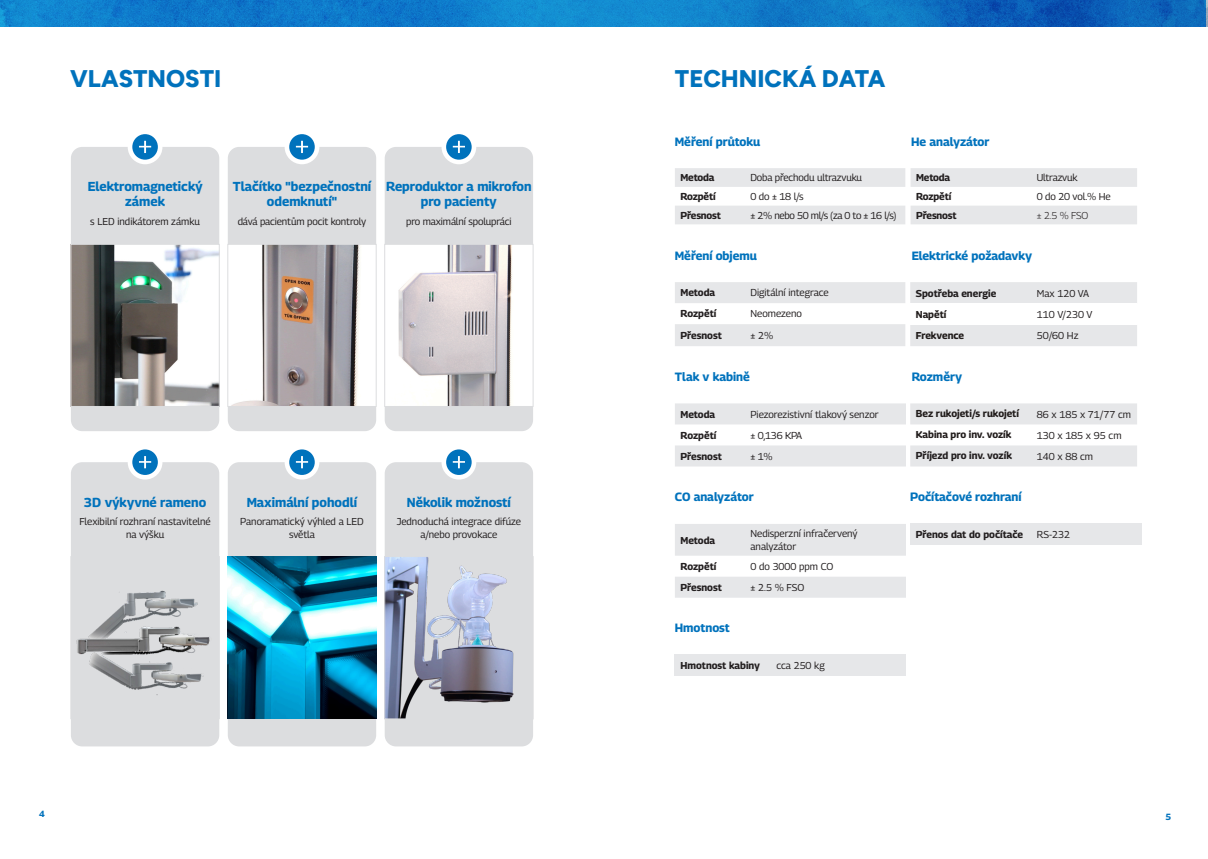
<style>
.page{position:relative;width:1208px;height:859px;background:#fff}
.page>*{position:absolute;margin:0;border:0;box-sizing:border-box;transform-origin:0 0}
.t1{font:800 24px "Figtree";color:#0072bc}
.t2{font:700 13px/15px "Georama";color:#0072bc;text-align:center}
.t3{font:700 12px "Georama";letter-spacing:-.005em;color:#0072bc}
.t4{font:10px/13px "Georama";letter-spacing:-.005em;color:#231f20;text-align:center}
.t5{font:700 10px "Georama";letter-spacing:-.005em;color:#231f20}
.t6{font:700 10px "Georama";color:#221d1c}
.t7{font:10px "Georama";letter-spacing:-.03em;color:#231f20}
.t8{font:300 10px "Georama";color:#231f20}
.t9{font:700 9px "Georama";color:#0072bc}
</style>
<div class="page">
<div style="left:71px;top:147px;width:148px;height:284px;background:#dcdddf;border-radius:11px"></div>
<div style="left:71px;top:462px;width:148px;height:284px;background:#dcdddf;border-radius:11px"></div>
<div style="left:228px;top:462px;width:148px;height:284px;background:#dcdddf;border-radius:11px"></div>
<div style="left:385px;top:462px;width:148px;height:284px;background:#dcdddf;border-radius:11px"></div>
<div style="left:228px;top:147px;width:148px;height:284px;background:#dcdddf;border-radius:11px"></div>
<div style="left:385px;top:147px;width:148px;height:284px;background:#dcdddf;border-radius:11px"></div>
<img style="left:72px;top:246px;width:146px;height:159px">
<div style="left:70px;top:244px;width:150px;height:163px;border:1px solid #dcdddf"></div>
<img style="left:228px;top:557px;width:148px;height:162px">
<img style="left:386px;top:558px;width:128px;height:159px">
<div style="left:384px;top:556px;width:149px;height:163px;border:1px solid #dcdddf"></div>
<img style="left:76px;top:590px;width:134px;height:105px">
<div style="left:70px;top:556px;width:150px;height:163px;border:1px solid #dcdddf"></div>
<img style="left:229px;top:246px;width:146px;height:159px">
<div style="left:227px;top:244px;width:150px;height:163px;border:1px solid #dcdddf"></div>
<img style="left:386px;top:246px;width:145px;height:159px">
<div style="left:384px;top:244px;width:149px;height:163px;border:1px solid #dcdddf"></div>
<img style="left:0;top:0;width:1208px;height:26px">
<svg style="left:675px;top:168px;width:462px;height:56px"></svg>
<div style="left:128px;top:130px;width:34px;height:34px;background:#fff;border-radius:50%"></div>
<div style="left:132px;top:134px;width:26px;height:26px;background:#0072bc;border-radius:50%"></div>
<svg style="left:139px;top:141px;width:12px;height:12px"></svg>
<div style="left:285px;top:130px;width:34px;height:34px;background:#fff;border-radius:50%"></div>
<div style="left:289px;top:134px;width:26px;height:26px;background:#0072bc;border-radius:50%"></div>
<svg style="left:296px;top:141px;width:12px;height:12px"></svg>
<div style="left:441px;top:130px;width:35px;height:34px;background:#fff;border-radius:50%"></div>
<div style="left:446px;top:134px;width:25px;height:26px;background:#0072bc;border-radius:50%"></div>
<svg style="left:453px;top:141px;width:12px;height:12px"></svg>
<div style="left:285px;top:445px;width:34px;height:35px;background:#fff;border-radius:50%"></div>
<div style="left:289px;top:449px;width:26px;height:26px;background:#0072bc;border-radius:50%"></div>
<svg style="left:296px;top:456px;width:12px;height:12px"></svg>
<div style="left:441px;top:445px;width:35px;height:35px;background:#fff;border-radius:50%"></div>
<div style="left:446px;top:449px;width:25px;height:26px;background:#0072bc;border-radius:50%"></div>
<svg style="left:453px;top:456px;width:12px;height:12px"></svg>
<div style="left:128px;top:445px;width:34px;height:35px;background:#fff;border-radius:50%"></div>
<div style="left:132px;top:449px;width:26px;height:26px;background:#0072bc;border-radius:50%"></div>
<svg style="left:139px;top:456px;width:12px;height:12px"></svg>
<svg style="left:675px;top:282px;width:462px;height:64px"></svg>
<div style="left:910px;top:303px;width:227px;height:22px;background:#fff"></div>
<svg style="left:675px;top:403px;width:462px;height:63px"></svg>
<svg style="left:675px;top:524px;width:231px;height:74px"></svg>
<div style="left:675px;top:655px;width:231px;height:21px;background:#e6e7e9"></div>
<div style="left:910px;top:524px;width:231px;height:21px;background:#e6e7e9"></div>
<h1 class="t1" style="left:70px;top:68px;width:153px">VLASTNOSTI</h1>
<h1 class="t1" style="left:675px;top:68px;width:212px">TECHNICKÁ DATA</h1>
<h2 class="t2" style="left:88px;top:179px;width:116px">Elektromagnetický zámek</h2>
<p class="t4" style="left:90px;top:215px;width:111px">s LED indikátorem zámku</p>
<h2 class="t2" style="left:233px;top:179px;width:140px">Tlačítko "bezpečnostní odemknutí"</h2>
<p class="t4" style="left:238px;top:215px;width:130px">dává pacientům pocit kontroly</p>
<h2 class="t2" style="left:386px;top:179px;width:147px">Reproduktor a mikrofon pro pacienty</h2>
<p class="t4" style="left:406px;top:215px;width:107px">pro maximální spolupráci</p>
<h2 class="t2" style="left:84px;top:494px;width:124px">3D výkyvné rameno</h2>
<p class="t4" style="left:79px;top:515px;width:133px">Flexibilní rozhraní nastavitelné na výšku</p>
<h2 class="t2" style="left:247px;top:494px;width:112px">Maximální pohodlí</h2>
<p class="t4" style="left:240px;top:515px;width:125px">Panoramatický výhled a LED světla</p>
<h2 class="t2" style="left:407px;top:494px;width:105px">Několik možností</h2>
<p class="t4" style="left:397px;top:514px;width:126px">Jednoduchá integrace difúze a/nebo provokace</p>
<p class="t3" style="left:675px;top:134px;width:87px">Měření průtoku</p>
<p class="t3" style="left:911px;top:134px;width:80px">He analyzátor</p>
<p class="t5" style="left:680px;top:172px;width:35px">Metoda</p>
<p class="t4" style="left:750px;top:171px;width:113px">Doba přechodu ultrazvuku</p>
<p class="t5" style="left:680px;top:190px;width:37px">Rozpětí</p>
<p class="t4" style="left:750px;top:190px;width:55px">0 do ± 18 l/s</p>
<p class="t5" style="left:680px;top:209px;width:42px">Přesnost</p>
<p class="t7" style="left:750px;top:209px;width:148px">± 2% nebo 50 ml/s (za 0 to ± 16 l/s)</p>
<p class="t5" style="left:916px;top:172px;width:35px">Metoda</p>
<p class="t4" style="left:1036px;top:171px;width:42px">Ultrazvuk</p>
<p class="t5" style="left:916px;top:190px;width:37px">Rozpětí</p>
<p class="t4" style="left:1036px;top:190px;width:75px">0 do 20 vol.% He</p>
<p class="t5" style="left:916px;top:209px;width:42px">Přesnost</p>
<p class="t8" style="left:1036px;top:209px;width:53px">± 2.5 % FSO</p>
<p class="t3" style="left:675px;top:248px;width:83px">Měření objemu</p>
<p class="t3" style="left:911px;top:248px;width:122px">Elektrické požadavky</p>
<p class="t5" style="left:680px;top:287px;width:36px">Metoda</p>
<p class="t4" style="left:750px;top:286px;width:80px">Digitální integrace</p>
<p class="t5" style="left:680px;top:308px;width:37px">Rozpětí</p>
<p class="t4" style="left:750px;top:307px;width:53px">Neomezeno</p>
<p class="t5" style="left:680px;top:329px;width:43px">Přesnost</p>
<p class="t4" style="left:750px;top:329px;width:24px">± 2%</p>
<p class="t5" style="left:916px;top:287px;width:82px">Spotřeba energie</p>
<p class="t4" style="left:1036px;top:286px;width:54px">Max 120 VA</p>
<p class="t6" style="left:916px;top:308px;width:32px">Napětí</p>
<p class="t4" style="left:1036px;top:308px;width:57px">110 V/230 V</p>
<p class="t6" style="left:916px;top:329px;width:50px">Frekvence</p>
<p class="t4" style="left:1036px;top:329px;width:43px">50/60 Hz</p>
<p class="t3" style="left:675px;top:369px;width:76px">Tlak v kabině</p>
<p class="t3" style="left:911px;top:369px;width:52px">Rozměry</p>
<p class="t5" style="left:680px;top:408px;width:36px">Metoda</p>
<p class="t4" style="left:750px;top:407px;width:130px">Piezorezistivní tlakový senzor</p>
<p class="t5" style="left:680px;top:429px;width:37px">Rozpětí</p>
<p class="t4" style="left:750px;top:428px;width:53px">± 0,136 KPA</p>
<p class="t5" style="left:680px;top:450px;width:43px">Přesnost</p>
<p class="t4" style="left:750px;top:449px;width:24px">± 1%</p>
<p class="t6" style="left:916px;top:407px;width:105px">Bez rukojeti/s rukojetí</p>
<p class="t4" style="left:1036px;top:407px;width:96px">86 x 185 x 71/77 cm</p>
<p class="t6" style="left:916px;top:428px;width:97px">Kabina pro inv. vozík</p>
<p class="t4" style="left:1036px;top:428px;width:86px">130 x 185 x 95 cm</p>
<p class="t5" style="left:916px;top:449px;width:97px">Příjezd pro inv. vozík</p>
<p class="t4" style="left:1036px;top:449px;width:58px">140 x 88 cm</p>
<p class="t3" style="left:675px;top:490px;width:80px">CO analyzátor</p>
<p class="t3" style="left:910px;top:489px;width:113px">Počítačové rozhraní</p>
<p class="t5" style="left:680px;top:534px;width:36px">Metoda</p>
<p class="t4" style="left:750px;top:527px;width:108px;text-align:left">Nedisperzní infračervený analyzátor</p>
<p class="t5" style="left:680px;top:560px;width:37px">Rozpětí</p>
<p class="t4" style="left:750px;top:560px;width:84px">0 do 3000 ppm CO</p>
<p class="t5" style="left:680px;top:581px;width:43px">Přesnost</p>
<p class="t4" style="left:750px;top:581px;width:55px">± 2.5 % FSO</p>
<p class="t5" style="left:916px;top:528px;width:109px">Přenos dat do počítače</p>
<p class="t4" style="left:1036px;top:528px;width:35px">RS-232</p>
<p class="t3" style="left:675px;top:620px;width:56px">Hmotnost</p>
<p class="t5" style="left:680px;top:659px;width:81px">Hmotnost kabiny</p>
<p class="t4" style="left:776px;top:659px;width:50px">cca 250 kg</p>
<p class="t9" style="left:39px;top:809px;width:7px">4</p>
<p class="t9" style="left:1165px;top:811px;width:7px">5</p>
</div>
